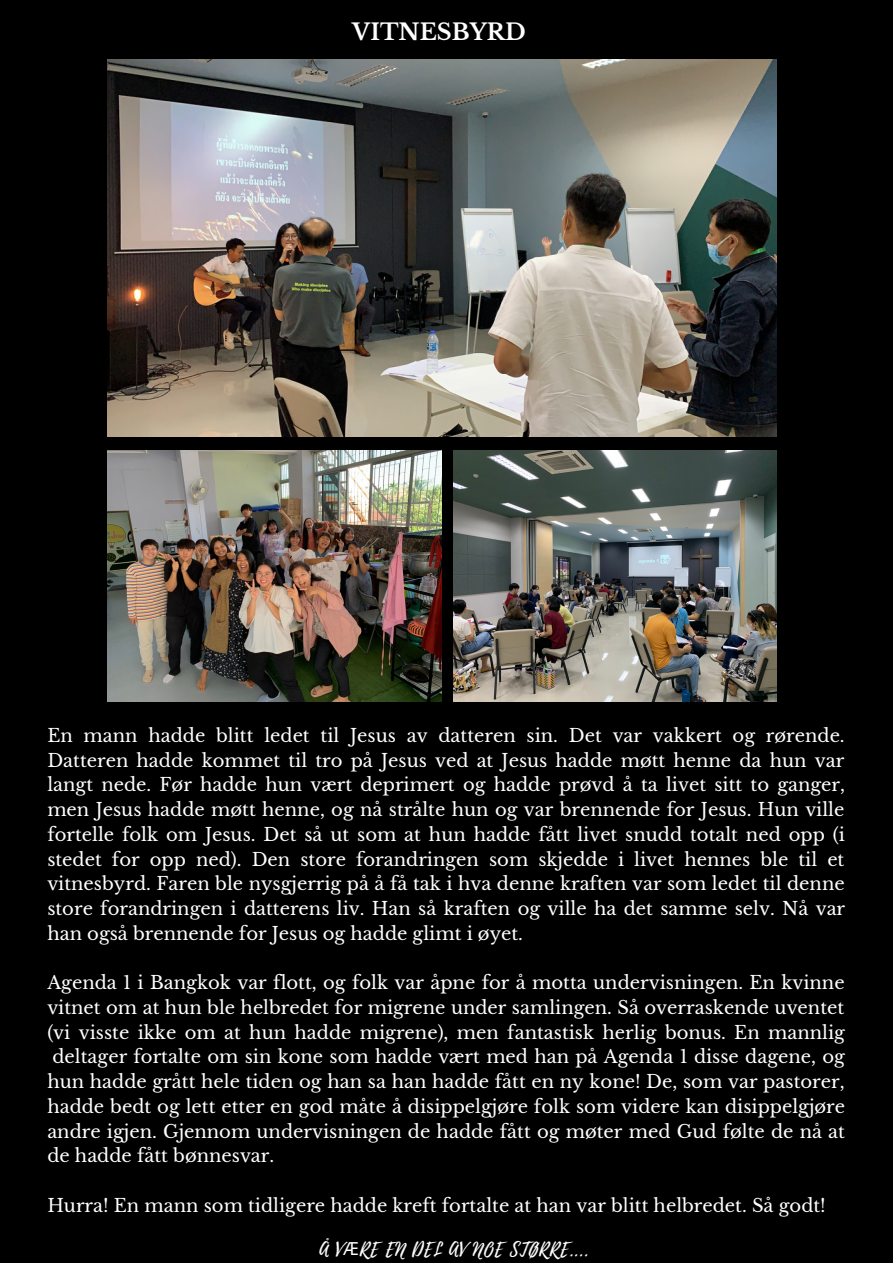
<style>
.page{position:relative;width:893px;height:1264px;background:#fff}
.page>*{position:absolute;margin:0;border:0;box-sizing:border-box;transform-origin:0 0}
.t1{font:700 22.5px "Libre Baskerville";color:#fff}
.t2{font:18px/24.8px "Libre Baskerville";color:#fff;text-align:justify}
.t3{font:18px "Playlist Script";letter-spacing:.05em;color:#fff}
.s1{font-family:"Noto Sans"}
</style>
<div class="page">
<div style="left:0;top:0;width:892px;height:1262px;background:#000"></div>
<img style="left:107px;top:451px;width:334px;height:250px">
<img style="left:454px;top:451px;width:322px;height:250px">
<img style="left:107px;top:60px;width:669px;height:376px">
<p class="t1" style="left:352px;top:18px;width:175px">VITNESBYRD</p>
<p class="t2" style="left:47px;top:723px;width:799px">En mann hadde blitt ledet til Jesus av datteren sin. Det var vakkert og rørende.<br>Datteren hadde kommet til tro på Jesus ved at Jesus hadde møtt henne da hun var langt nede. Før hadde hun vært deprimert og hadde prøvd å ta livet sitt to ganger, men Jesus hadde møtt henne, og nå strålte hun og var brennende for Jesus. Hun ville fortelle folk om Jesus. Det så ut som at hun hadde fått livet snudd totalt ned opp (i stedet for opp ned). Den store forandringen som skjedde i livet hennes ble til et vitnesbyrd. Faren ble nysgjerrig på å få tak i hva denne kraften var som ledet til denne store forandringen i datterens liv. Han så kraften og ville ha det samme selv. Nå var han også brennende for Jesus og hadde glimt i øyet.</p>
<p class="t2" style="left:47px;top:970px;width:799px">Agenda 1 i Bangkok var flott, og folk var åpne for å motta undervisningen. En kvinne vitnet om at hun ble helbredet for migrene under samlingen. Så overraskende uventet (vi visste ikke om at hun hadde migrene), men fantastisk herlig bonus. En mannlig deltager fortalte om sin kone som hadde vært med han på Agenda 1 disse dagene, og hun hadde grått hele tiden og han sa han hadde fått en ny kone! De, som var pastorer, hadde bedt og lett etter en god måte å disippelgjøre folk som videre kan disippelgjøre andre igjen. Gjennom undervisningen de hadde fått og møter med Gud følte de nå at de hadde fått bønnesvar.</p>
<p class="t2" style="left:47px;top:1193px;width:779px">Hurra! En mann som tidligere hadde kreft fortalte at han var blitt helbredet. Så godt!</p>
<p class="t3" style="left:319px;top:1236px;width:270px">Å V<span class="s1">Æ</span>RE EN DEL AV NOE STØRRE....</p>
</div>
